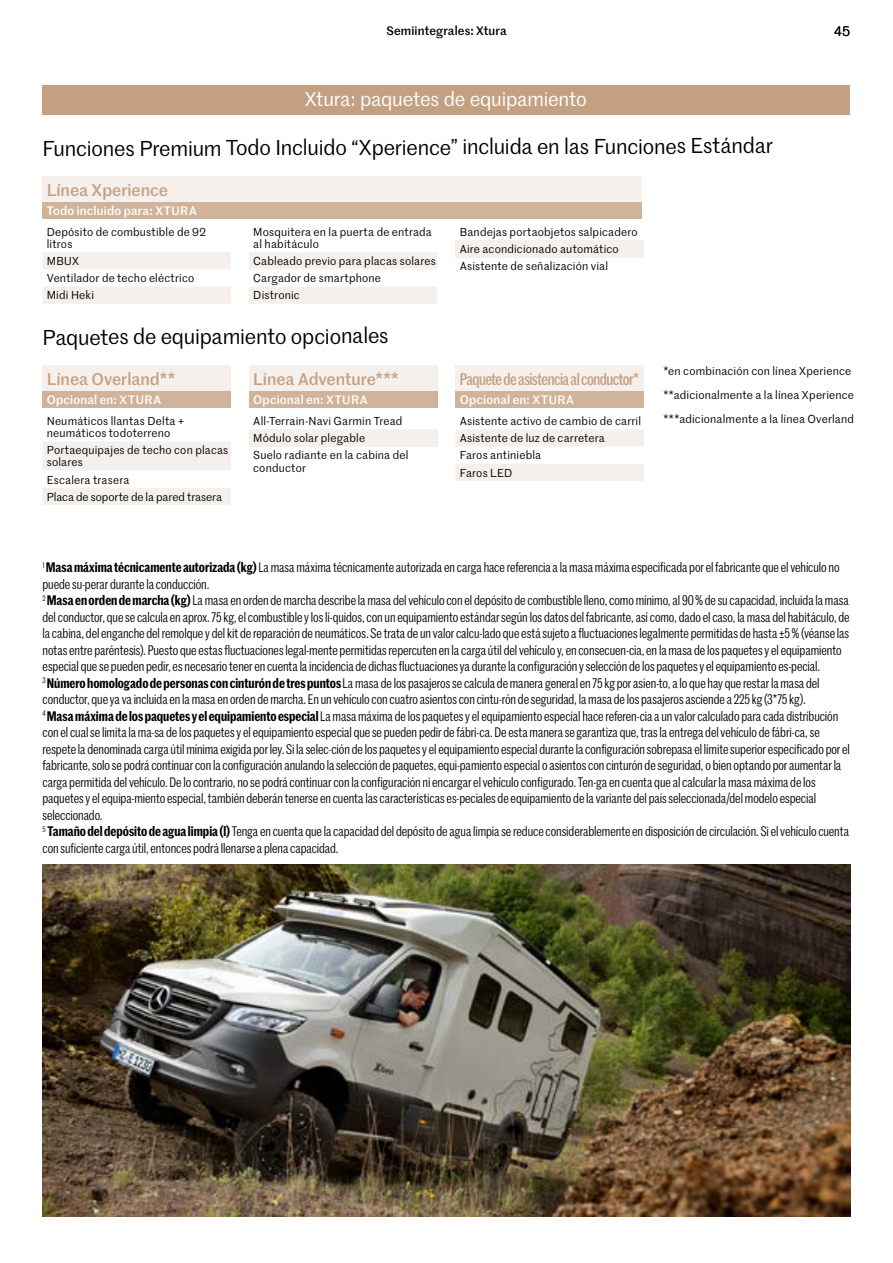
<style>
.page{position:relative;width:893px;height:1263px;background:#fff}
.page>*{position:absolute;margin:0;border:0;box-sizing:border-box;transform-origin:0 0}
.t1{font:21px "Marr Sans";letter-spacing:-.02em;color:#000}
.t2{font:19.5px "Marr Sans";letter-spacing:-.015em;color:#fff}
.t3{font:500 16.5px "Marr Sans";letter-spacing:-.005em;color:#c4a083}
.t4{font:500 16.5px "Marr Sans Cond";letter-spacing:-.03em;color:#c4a083;scale:.95 1}
.t5{font:13.5px/16.5px "Marr Sans Cond";letter-spacing:-.005em;color:#000}
.t6{font:13.5px "Marr Sans";color:#000}
.t7{font:500 12px "Marr Sans";letter-spacing:.02em;color:#fff}
.t8{font:500 12px "Marr Sans";letter-spacing:.01em;color:#000}
.t9{font:11.25px/17.2px "Marr Sans";letter-spacing:.015em;color:#000}
.s1{font-weight:600}
</style>
<div class="page">
<img style="left:43px;top:865px;width:807px;height:351px">
<div style="left:43px;top:85px;width:807px;height:30px;background:#c4a083"></div>
<svg style="left:456px;top:429px;width:188px;height:52px"></svg>
<div style="left:455px;top:366px;width:189px;height:25px;background:#f6f0ec"></div>
<div style="left:455px;top:391px;width:189px;height:17px;background:#cfb39a"></div>
<svg style="left:43px;top:441px;width:188px;height:64px"></svg>
<div style="left:43px;top:366px;width:188px;height:25px;background:#f6f0ec"></div>
<div style="left:43px;top:391px;width:188px;height:17px;background:#cfb39a"></div>
<svg style="left:249px;top:446px;width:188px;height:1px"></svg>
<div style="left:249px;top:429px;width:188px;height:17px;background:#f6f0ec"></div>
<div style="left:249px;top:366px;width:188px;height:25px;background:#f6f0ec"></div>
<div style="left:249px;top:391px;width:188px;height:17px;background:#cfb39a"></div>
<svg style="left:43px;top:252px;width:188px;height:52px"></svg>
<div style="left:43px;top:176px;width:599px;height:26px;background:#f6f0ec"></div>
<div style="left:43px;top:202px;width:599px;height:17px;background:#cfb39a"></div>
<svg style="left:249px;top:252px;width:188px;height:52px"></svg>
<svg style="left:455px;top:257px;width:189px;height:1px"></svg>
<div style="left:455px;top:240px;width:189px;height:17px;background:#f6f0ec"></div>
<p class="t8" style="left:386px;top:22px;width:122px">Semiintegrales: Xtura</p>
<h2 class="t2" style="left:305px;top:85px;width:283px">Xtura: paquetes de equipamiento</h2>
<h1 class="t1" style="left:43px;top:132px;width:732px">Funciones Premium Todo Incluido “Xperience” incluida en las Funciones Estándar</h1>
<p class="t3" style="left:47px;top:178px;width:123px">Línea Xperience</p>
<p class="t7" style="left:47px;top:202px;width:152px">Todo incluido para: XTURA</p>
<p class="t9" style="left:47px;top:225px;width:161px;line-height:12px">Depósito de combustible de 92 litros</p>
<p class="t9" style="left:47px;top:252px;width:149px">MBUX<br>Ventilador de techo eléctrico<br>Midi Heki</p>
<p class="t9" style="left:253px;top:225px;width:180px;line-height:12px">Mosquitera en la puerta de entrada al habitáculo</p>
<p class="t9" style="left:253px;top:252px;width:184px">Cableado previo para placas solares<br>Cargador de smartphone<br>Distronic</p>
<h1 class="t1" style="left:43px;top:321px;width:348px">Paquetes de equipamiento opcionales</h1>
<p class="t9" style="left:460px;top:223px;width:179px">Bandejas portaobjetos salpicadero<br>Aire acondicionado automático<br>Asistente de señalización vial</p>
<p class="t6" style="left:834px;top:22px;width:18px">45</p>
<p class="t3" style="left:47px;top:367px;width:130px">Línea Overland**</p>
<p class="t7" style="left:47px;top:391px;width:116px">Opcional en: XTURA</p>
<p class="t9" style="left:47px;top:415px;width:139px;line-height:12px">Neumáticos llantas Delta + neumáticos todoterreno</p>
<p class="t9" style="left:47px;top:444px;width:183px;line-height:12px">Portaequipajes de techo con placas solares</p>
<p class="t9" style="left:47px;top:470px;width:177px">Escalera trasera<br>Placa de soporte de la pared trasera</p>
<p class="t3" style="left:253px;top:367px;width:147px">Línea Adventure***</p>
<p class="t7" style="left:253px;top:391px;width:116px">Opcional en: XTURA</p>
<p class="t9" style="left:253px;top:412px;width:157px">All-Terrain-Navi Garmin Tread<br>Módulo solar plegable<br>Suelo radiante en la cabina del</p>
<p class="t9" style="left:253px;top:458px;width:54px">conductor</p>
<p class="t4" style="left:460px;top:367px;width:190px">Paquete de asistencia al conductor*</p>
<p class="t7" style="left:460px;top:391px;width:116px">Opcional en: XTURA</p>
<p class="t9" style="left:663px;top:359px;width:192px;line-height:24px">*en combinación con línea Xperience **adicionalmente a la línea Xperience</p>
<p class="t9" style="left:460px;top:412px;width:183px">Asistente activo de cambio de carril</p>
<p class="t9" style="left:663px;top:410px;width:192px">***adicionalmente a la línea Overland</p>
<p class="t9" style="left:460px;top:429px;width:147px">Asistente de luz de carretera<br>Faros antiniebla<br>Faros LED</p>
<p class="t5" style="left:43px;top:559px;width:809px"><sup>1</sup> <span class="s1">Masa máxima técnicamente autorizada (kg)</span> La masa máxima técnicamente autorizada en carga hace referencia a la masa máxima especificada por el fabricante que el vehículo no puede su-perar durante la conducción.<br><sup>2</sup> <span class="s1">Masa en orden de marcha (kg)</span> La masa en orden de marcha describe la masa del vehículo con el depósito de combustible lleno, como mínimo, al 90 % de su capacidad, incluida la masa del conductor, que se calcula en aprox. 75 kg, el combustible y los lí-quidos, con un equipamiento estándar según los datos del fabricante, así como, dado el caso, la masa del habitáculo, de la cabina, del enganche del remolque y del kit de reparación de neumáticos. Se trata de un valor calcu-lado que está sujeto a fluctuaciones legalmente permitidas de hasta ±5 % (véanse las notas entre paréntesis). Puesto que estas fluctuaciones legal-mente permitidas repercuten en la carga útil del vehículo y, en consecuen-cia, en la masa de los paquetes y el equipamiento especial que se pueden pedir, es necesario tener en cuenta la incidencia de dichas fluctuaciones ya durante la configuración y selección de los paquetes y el equipamiento es-pecial.<br><sup>3</sup> <span class="s1">Número homologado de personas con cinturón de tres puntos</span> La masa de los pasajeros se calcula de manera general en 75 kg por asien-to, a lo que hay que restar la masa del conductor, que ya va incluida en la masa en orden de marcha. En un vehículo con cuatro asientos con cintu-rón de seguridad, la masa de los pasajeros asciende a 225 kg (3*75 kg).<br><sup>4</sup> <span class="s1">Masa máxima de los paquetes y el equipamiento especial</span> La masa máxima de los paquetes y el equipamiento especial hace referen-cia a un valor calculado para cada distribución con el cual se limita la ma-sa de los paquetes y el equipamiento especial que se pueden pedir de fábri-ca. De esta manera se garantiza que, tras la entrega del vehículo de fábri-ca, se respete la denominada carga útil mínima exigida por ley. Si la selec-ción de los paquetes y el equipamiento especial durante la configuración sobrepasa el límite superior especificado por el fabricante, solo se podrá continuar con la configuración anulando la selección de paquetes, equi-pamiento especial o asientos con cinturón de seguridad, o bien optando por aumentar la carga permitida del vehículo. De lo contrario, no se podrá continuar con la configuración ni encargar el vehículo configurado. Ten-ga en cuenta que al calcular la masa máxima de los paquetes y el equipa-miento especial, también deberán tenerse en cuenta las características es-peciales de equipamiento de la variante del país seleccionada/del modelo especial seleccionado.<br><sup>5</sup> <span class="s1">Tamaño del depósito de agua limpia (l)</span> Tenga en cuenta que la capacidad del depósito de agua limpia se reduce considerablemente en disposición de circulación. Si el vehículo cuenta con suficiente carga útil, entonces podrá llenarse a plena capacidad.</p>
</div>
